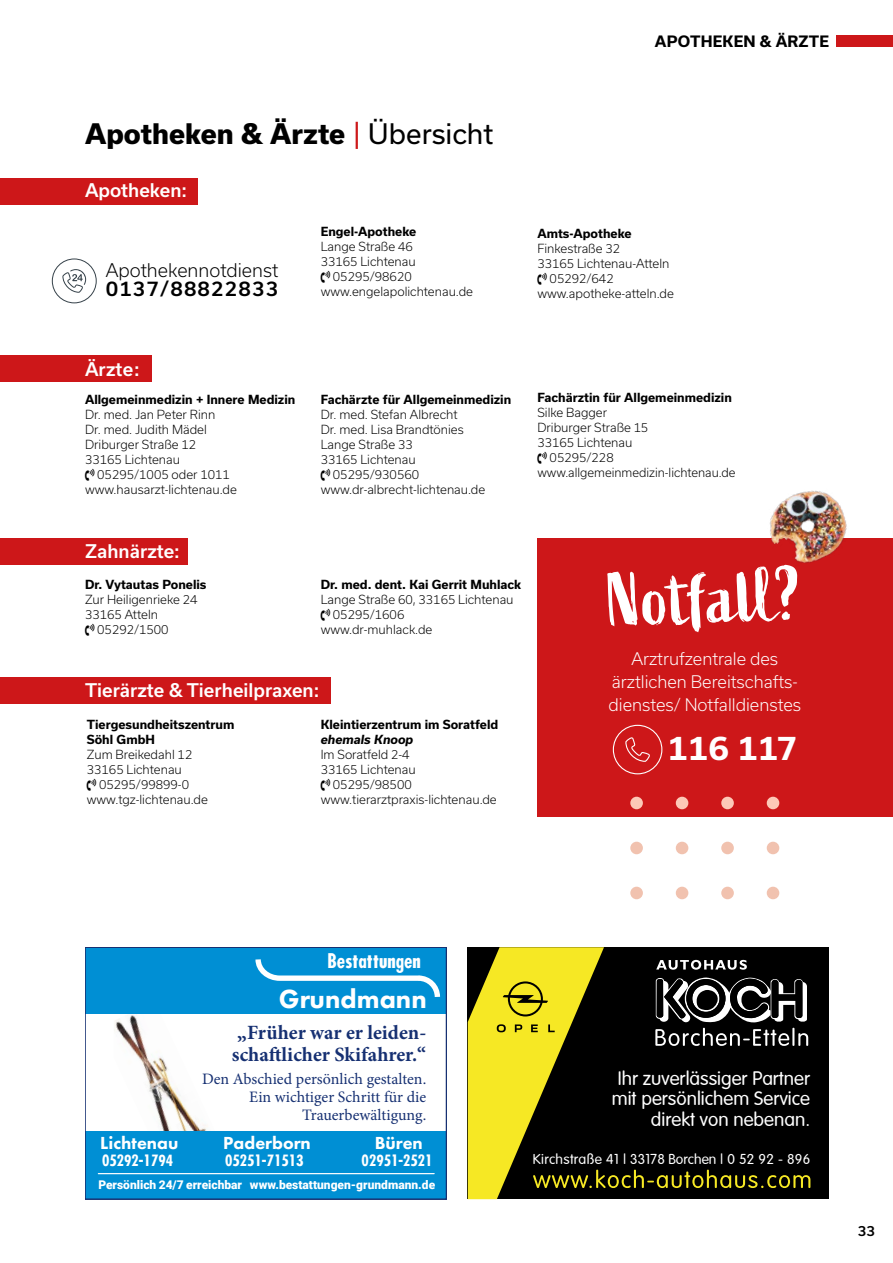
<style>
.page{position:relative;width:893px;height:1263px;background:#fff}
.page>*{position:absolute;margin:0;border:0;box-sizing:border-box;transform-origin:0 0}
.t1{font:76.5px "Active";color:#fff}
.t2{font:700 31.5px "Usual";color:#fff}
.t3{font:800 27.15px "Futura PT";color:#fff}
.t4{font:800 27px "Usual";color:#000}
.t5{font:700 20.25px/22.5px "Minion Pro";color:#163072}
.t6{font:700 condensed 19.65px "Futura";color:#fff}
.t7{font:500 19.5px "Usual";letter-spacing:.06em;color:#000}
.t8{font:300 19.05px/20.7px "VAG Rounded";color:#fff;text-align:right}
.t9{font:800 18.15px "Futura PT";color:#fff}
.t10{font:500 18px "Usual";color:#fff}
.t11{font:300 18px "Usual";color:#000}
.t12{font:300 16.5px/23.2px "Usual";color:#fff;text-align:center}
.t13{font:15.9px/18px "Minion Pro";color:#163072;text-align:right}
.t14{font:700 condensed 15.15px "Futura";color:#fff}
.t15{font:700 15px "Usual";letter-spacing:.015em;color:#000}
.t16{font:300 14.1px "VAG Rounded";letter-spacing:.02em;color:#fff}
.t17{font:500 13.5px "Usual";color:#000}
.t18{font:300 12px/15px "Usual";color:#000}
.t19{font:700 12px/15px "Usual";color:#000}
.t20{font:900 12px "Roboto";color:#fff}
.t21{font:italic 700 12px "Usual";color:#000}
.s1{font-weight:400;color:#cd1719}
.s2{font-weight:400}
</style>
<div class="page">
<div style="left:837px;top:36px;width:56px;height:11px;background:#cd1719"></div>
<div style="left:537px;top:538px;width:356px;height:278px;background:#cd1719"></div>
<svg style="left:613px;top:725px;width:49px;height:49px"></svg>
<svg style="left:52px;top:258px;width:45px;height:45px"></svg>
<div style="left:0;top:178px;width:198px;height:27px;background:#cd1719"></div>
<div style="left:0;top:356px;width:152px;height:26px;background:#cd1719"></div>
<div style="left:0;top:538px;width:187px;height:26px;background:#cd1719"></div>
<div style="left:0;top:677px;width:330px;height:26px;background:#cd1719"></div>
<img style="left:770px;top:490px;width:77px;height:73px">
<img style="left:114px;top:1015px;width:94px;height:116px">
<div style="left:85px;top:1131px;width:361px;height:68px;background:#008fd4"></div>
<hr style="left:98px;top:1173px;width:336px;height:1px;background:#fff">
<div style="left:85px;top:947px;width:361px;height:67px;background:#008fd4"></div>
<svg style="left:255px;top:959px;width:186px;height:38px"></svg>
<div style="left:85px;top:947px;width:361px;height:252px;border:2px solid #163072"></div>
<div style="left:468px;top:947px;width:361px;height:252px;background:#000"></div>
<svg style="left:468px;top:947px;width:342px;height:252px"></svg>
<svg style="left:630px;top:797px;width:149px;height:102px"></svg>
<p class="t15" style="left:655px;top:33px;width:176px">APOTHEKEN &amp; ÄRZTE</p>
<h3 class="t4" style="left:85px;top:119px;width:410px">Apotheken &amp; Ärzte <span class="s1">|</span> <span class="s2">Übersicht</span></h3>
<h3 class="t10" style="left:85px;top:180px;width:104px">Apotheken:</h3>
<h3 class="t11" style="left:106px;top:260px;width:174px">Apothekennotdienst</h3>
<h3 class="t7" style="left:106px;top:278px;width:174px">0137/88822833</h3>
<p class="t19" style="left:321px;top:224px;width:97px">Engel-Apotheke</p>
<p class="t18" style="left:321px;top:239px;width:94px">Lange Straße 46</p>
<p class="t18" style="left:321px;top:254px;width:97px">33165 Lichtenau</p>
<p class="t18" style="left:333px;top:269px;width:80px">05295/98620</p>
<p class="t18" style="left:321px;top:284px;width:154px">www.engelapolichtenau.de</p>
<p class="t19" style="left:537px;top:226px;width:96px">Amts-Apotheke</p>
<p class="t18" style="left:537px;top:241px;width:84px">Finkestraße 32</p>
<p class="t18" style="left:537px;top:256px;width:134px">33165 Lichtenau-Atteln</p>
<p class="t18" style="left:550px;top:271px;width:66px">05292/642</p>
<p class="t18" style="left:537px;top:286px;width:138px">www.apotheke-atteln.de</p>
<h3 class="t10" style="left:85px;top:358px;width:56px">Ärzte:</h3>
<p class="t19" style="left:85px;top:392px;width:212px">Allgemeinmedizin + Innere Medizin</p>
<p class="t18" style="left:85px;top:407px;width:132px">Dr. med. Jan Peter Rinn<br>Dr. med. Judith Mädel<br>Driburger Straße 12<br>33165 Lichtenau</p>
<p class="t18" style="left:85px;top:467px;width:153px;text-align:center">05295/1005 oder 1011 www.hausarzt-lichtenau.de</p>
<p class="t19" style="left:321px;top:392px;width:192px">Fachärzte für Allgemeinmedizin</p>
<p class="t18" style="left:321px;top:407px;width:138px">Dr. med. Stefan Albrecht</p>
<p class="t18" style="left:321px;top:422px;width:145px">Dr. med. Lisa Brandtönies</p>
<p class="t18" style="left:321px;top:437px;width:94px">Lange Straße 33</p>
<p class="t18" style="left:321px;top:452px;width:97px">33165 Lichtenau</p>
<p class="t18" style="left:333px;top:467px;width:88px">05295/930560</p>
<p class="t18" style="left:321px;top:482px;width:166px">www.dr-albrecht-lichtenau.de</p>
<p class="t19" style="left:537px;top:390px;width:196px">Fachärztin für Allgemeinmedizin</p>
<p class="t18" style="left:537px;top:405px;width:71px">Silke Bagger</p>
<p class="t18" style="left:537px;top:420px;width:112px">Driburger Straße 15</p>
<p class="t18" style="left:537px;top:435px;width:97px">33165 Lichtenau</p>
<p class="t18" style="left:550px;top:450px;width:66px">05295/228</p>
<p class="t18" style="left:537px;top:465px;width:200px">www.allgemeinmedizin-lichtenau.de</p>
<h3 class="t10" style="left:85px;top:541px;width:96px">Zahnärzte:</h3>
<p class="t19" style="left:85px;top:576px;width:123px">Dr. Vytautas Ponelis</p>
<p class="t18" style="left:85px;top:591px;width:114px">Zur Heiligenrieke 24</p>
<p class="t18" style="left:85px;top:606px;width:75px">33165 Atteln</p>
<p class="t18" style="left:97px;top:621px;width:73px">05292/1500</p>
<p class="t19" style="left:321px;top:576px;width:202px">Dr. med. dent. Kai Gerrit Muhlack</p>
<p class="t18" style="left:321px;top:591px;width:194px">Lange Straße 60, 33165 Lichtenau</p>
<p class="t18" style="left:333px;top:606px;width:73px">05295/1606</p>
<p class="t18" style="left:321px;top:621px;width:113px">www.dr-muhlack.de</p>
<h3 class="t10" style="left:85px;top:680px;width:236px">Tierärzte &amp; Tierheilpraxen:</h3>
<p class="t19" style="left:87px;top:717px;width:149px">Tiergesundheitszentrum<br>Söhl GmbH</p>
<p class="t18" style="left:87px;top:747px;width:107px">Zum Breikedahl 12</p>
<p class="t18" style="left:87px;top:762px;width:97px">33165 Lichtenau</p>
<p class="t18" style="left:99px;top:777px;width:92px">05295/99899-0</p>
<p class="t18" style="left:87px;top:792px;width:123px">www.tgz-lichtenau.de</p>
<p class="t19" style="left:321px;top:717px;width:179px">Kleintierzentrum im Soratfeld</p>
<p class="t21" style="left:321px;top:732px;width:94px">ehemals Knoop</p>
<p class="t18" style="left:321px;top:747px;width:90px">Im Soratfeld 2-4</p>
<p class="t18" style="left:321px;top:762px;width:97px">33165 Lichtenau</p>
<p class="t18" style="left:333px;top:777px;width:80px">05295/98500</p>
<p class="t18" style="left:321px;top:792px;width:178px">www.tierarztpraxis-lichtenau.de</p>
<h1 class="t1" style="left:606px;top:557px;width:197px;rotate:-2deg">Notfall ?</h1>
<h3 class="t12" style="left:608px;top:647px;width:194px">Arztrufzentrale des ärztlichen Bereitschafts&shy;dienstes/ Notfalldienstes</h3>
<h2 class="t2" style="left:667px;top:729px;width:131px">116 117</h2>
<h3 class="t6" style="left:327px;top:948px;width:95px">Bestattungen</h3>
<h3 class="t3" style="left:279px;top:982px;width:149px">Grundmann</h3>
<h3 class="t5" style="left:232px;top:1020px;width:196px">„Früher war er leiden&shy;schaftlicher Skifahrer.“</h3>
<h3 class="t13" style="left:202px;top:1070px;width:226px">Den Abschied persönlich gestalten.<br>Ein wichtiger Schritt für die<br>Trauerbewältigung.</h3>
<h3 class="t9" style="left:100px;top:1132px;width:80px">Lichtenau</h3>
<h3 class="t9" style="left:223px;top:1132px;width:89px">Paderborn</h3>
<h3 class="t9" style="left:375px;top:1132px;width:50px">Büren</h3>
<p class="t14" style="left:102px;top:1150px;width:73px">05292-1794</p>
<p class="t14" style="left:225px;top:1150px;width:80px">05251-71513</p>
<p class="t14" style="left:362px;top:1150px;width:73px">02951-2521</p>
<p class="t20" style="left:98px;top:1176px;width:338px">Persönlich 24/7 erreichbar www.bestattungen-grundmann.de</p>
<h3 class="t8" style="left:612px;top:1068px;width:200px">Ihr zuverlässiger Partner mit persönlichem Service direkt von nebenan.</h3>
<p class="t16" style="left:533px;top:1151px;width:279px">Kirchstraße 41 | 33178 Borchen | 0 52 92 - 896</p>
<p class="t17" style="left:858px;top:1223px;width:19px">33</p>
</div>
